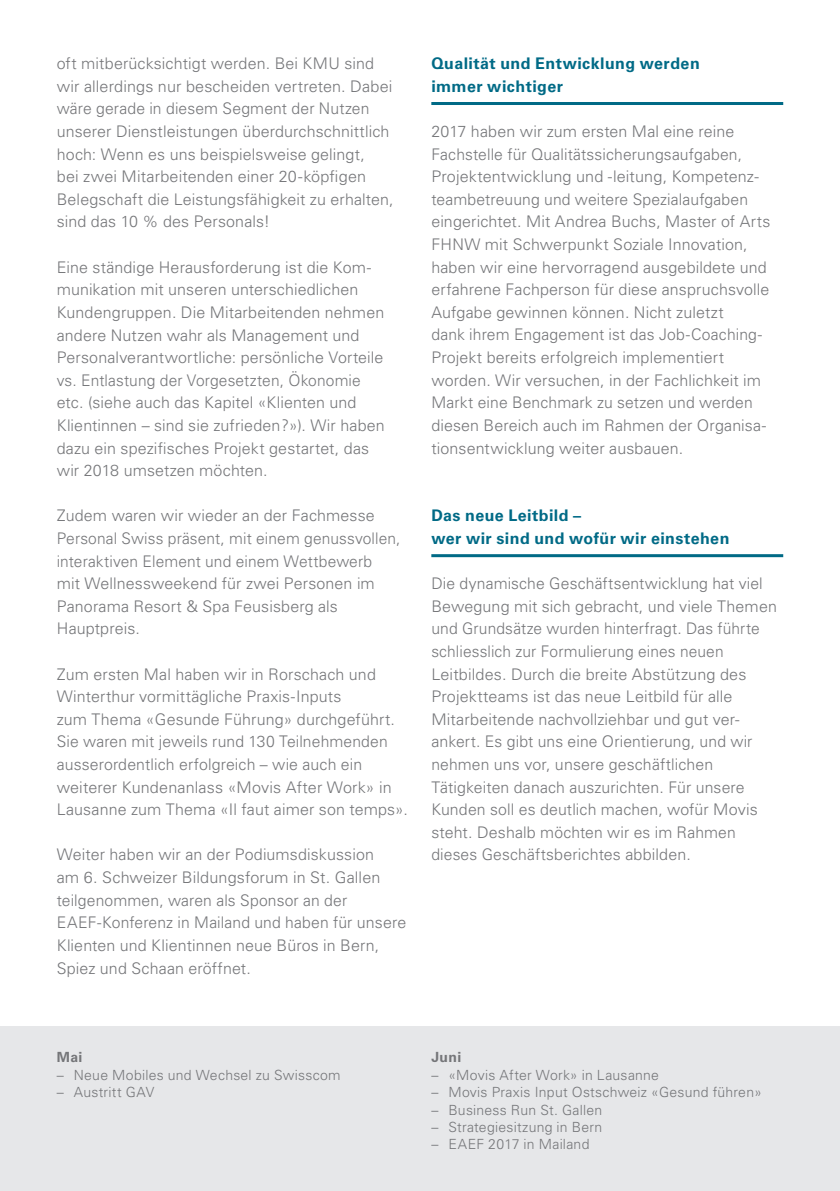
<style>
.page{position:relative;width:840px;height:1191px;background:#fff}
.page>*{position:absolute;margin:0;border:0;box-sizing:border-box;transform-origin:0 0}
.t1{font:300 16px/22.6px "Univers LT Std";letter-spacing:.01em;color:#757679}
.t2{font:700 16px/22.6px "Univers LT Std";letter-spacing:.03em;color:#006a86}
.t3{font:300 14px "Univers LT Std";letter-spacing:.02em;color:#757679}
.t4{font:700 14px "Univers LT Std";letter-spacing:.03em;color:#757679}
</style>
<div class="page">
<div style="left:0;top:1026px;width:839px;height:165px;background:#e6e7e9"></div>
<hr style="left:431px;top:102px;width:351px;height:3px;background:#006a86">
<hr style="left:431px;top:554px;width:351px;height:3px;background:#006a86">
<p class="t1" style="left:57px;top:52px;width:338px">oft mitberücksichtigt werden. Bei KMU sind wir allerdings nur bescheiden vertreten. Dabei wäre gerade in diesem Segment der Nutzen unserer Dienstleistungen überdurchschnittlich hoch: Wenn es uns beispielsweise gelingt,<br>bei zwei Mitarbeitenden einer 20-köpfigen Belegschaft die Leistungsfähigkeit zu erhalten, sind das 10 % des Personals!</p>
<p class="t1" style="left:57px;top:256px;width:329px">Eine ständige Herausforderung ist die Kom&shy;munikation mit unseren unterschiedlichen Kundengruppen. Die Mitarbeitenden nehmen andere Nutzen wahr als Management und Personalverantwortliche: persönliche Vorteile vs. Entlastung der Vorgesetzten, Ökonomie etc. (siehe auch das Kapitel «Klienten und Klientinnen – sind sie zufrieden?»). Wir haben dazu ein spezifisches Projekt gestartet, das wir 2018 umsetzen möchten.</p>
<p class="t1" style="left:57px;top:504px;width:345px">Zudem waren wir wieder an der Fachmesse Personal Swiss präsent, mit einem genussvollen, interaktiven Element und einem Wettbewerb<br>mit Wellnessweekend für zwei Personen im Panorama Resort &amp; Spa Feusisberg als Hauptpreis.</p>
<p class="t1" style="left:57px;top:662px;width:352px">Zum ersten Mal haben wir in Rorschach und Winterthur vormittägliche Praxis-Inputs<br>zum Thema «Gesunde Führung» durchgeführt.<br>Sie waren mit jeweils rund 130 Teilnehmenden ausserordentlich erfolgreich – wie auch ein weiterer Kundenanlass «Movis After Work» in Lausanne zum Thema «Il faut aimer son temps».</p>
<p class="t1" style="left:57px;top:843px;width:351px">Weiter haben wir an der Podiumsdiskussion<br>am 6. Schweizer Bildungsforum in St. Gallen teilgenommen, waren als Sponsor an der EAEF-Konferenz in Mailand und haben für unsere Klienten und Klientinnen neue Büros in Bern, Spiez und Schaan eröffnet.</p>
<p class="t2" style="left:431px;top:52px;width:270px">Qualität und Entwicklung werden immer wichtiger</p>
<p class="t1" style="left:431px;top:120px;width:340px">2017 haben wir zum ersten Mal eine reine Fachstelle für Qualitätssicherungsaufgaben, Projektentwicklung und -leitung, Kompetenz&shy;teambetreuung und weitere Spezialaufgaben eingerichtet. Mit Andrea Buchs, Master of Arts FHNW mit Schwerpunkt Soziale Innovation, haben wir eine hervorragend ausgebildete und erfahrene Fachperson für diese anspruchsvolle Aufgabe gewinnen können. Nicht zuletzt<br>dank ihrem Engagement ist das Job-Coaching-Projekt bereits erfolgreich implementiert worden. Wir versuchen, in der Fachlichkeit im Markt eine Benchmark zu setzen und werden diesen Bereich auch im Rahmen der Organisa&shy;tionsentwicklung weiter ausbauen.</p>
<p class="t2" style="left:431px;top:504px;width:299px">Das neue Leitbild –<br>wer wir sind und wofür wir einstehen</p>
<p class="t1" style="left:431px;top:572px;width:347px">Die dynamische Geschäftsentwicklung hat viel Bewegung mit sich gebracht, und viele Themen und Grundsätze wurden hinterfragt. Das führte schliesslich zur Formulierung eines neuen Leitbildes. Durch die breite Abstützung des Projektteams ist das neue Leitbild für alle Mitarbeitende nachvollziehbar und gut ver&shy;ankert. Es gibt uns eine Orientierung, und wir nehmen uns vor, unsere geschäftlichen Tätigkeiten danach auszurichten. Für unsere Kunden soll es deutlich machen, wofür Movis steht. Deshalb möchten wir es im Rahmen dieses Geschäftsberichtes abbilden.</p>
<p class="t4" style="left:57px;top:1049px;width:27px">Mai</p>
<p class="t3" style="left:57px;top:1066px;width:285px">– Neue Mobiles und Wechsel zu Swisscom</p>
<p class="t3" style="left:57px;top:1083px;width:99px">– Austritt GAV</p>
<p class="t4" style="left:431px;top:1049px;width:31px">Juni</p>
<p class="t3" style="left:431px;top:1066px;width:229px">– «Movis After Work» in Lausanne</p>
<p class="t3" style="left:431px;top:1083px;width:332px">– Movis Praxis Input Ostschweiz «Gesund führen»</p>
<p class="t3" style="left:431px;top:1101px;width:172px">– Business Run St. Gallen</p>
<p class="t3" style="left:431px;top:1118px;width:172px">– Strategiesitzung in Bern</p>
<p class="t3" style="left:431px;top:1136px;width:159px">– EAEF 2017 in Mailand</p>
</div>
